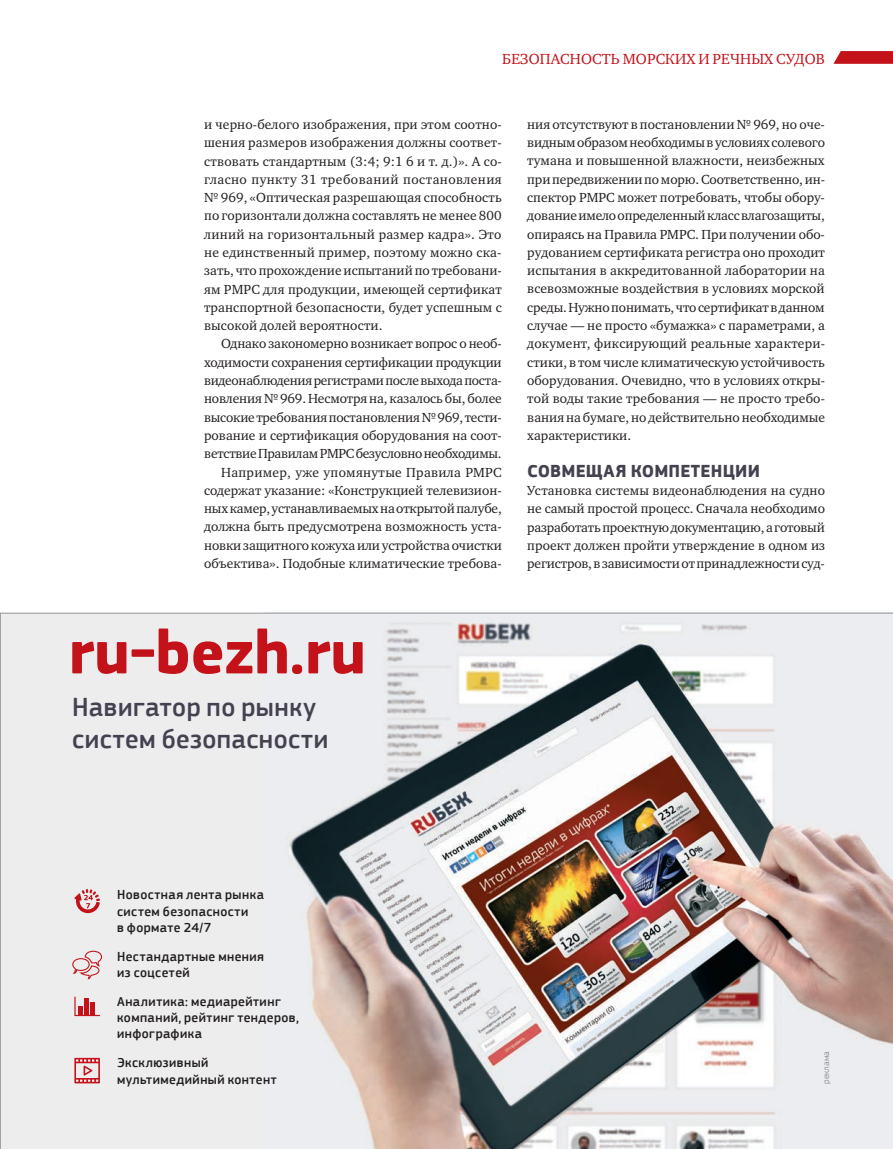
<style>
.page{position:relative;width:893px;height:1149px;background:#fff}
.page>*{position:absolute;margin:0;border:0;box-sizing:border-box;transform-origin:0 0}
.t1{font:500 27px/32.4px "PF Square Sans Pro";letter-spacing:.02em;color:#444250}
.t2{font:700 18px "PF Square Sans Pro";letter-spacing:.01em;color:#444250}
.t3{font:15px "Charter ITC";letter-spacing:.01em;color:#c4121a}
.t4{font:13.5px/18.3px "Charter ITC";letter-spacing:-.005em;color:#231f20;text-align:justify}
.t5{font:500 13.5px/16.2px "PF Square Sans Pro";letter-spacing:.035em;color:#231f20}
.t6{font:9px "PF Square Sans Pro";color:#939598}
</style>
<div class="page">
<img style="left:0;top:612px;width:893px;height:536px">
<svg style="left:72px;top:641px;width:54px;height:32px"></svg>
<svg style="left:132px;top:628px;width:170px;height:45px"></svg>
<svg style="left:308px;top:641px;width:55px;height:32px"></svg>
<svg style="left:72px;top:949px;width:31px;height:30px"></svg>
<svg style="left:74px;top:888px;width:26px;height:27px"></svg>
<svg style="left:74px;top:1057px;width:26px;height:25px"></svg>
<svg style="left:74px;top:995px;width:27px;height:21px"></svg>
<svg style="left:833px;top:51px;width:60px;height:13px"></svg>
<p class="t3" style="left:502px;top:49px;width:324px">БЕЗОПАСНОСТЬ МОРСКИХ И РЕЧНЫХ СУДОВ</p>
<p class="t4" style="left:204px;top:115px;width:299px">и черно-белого изображения, при этом соотно&shy;шения размеров изображения должны соответ&shy;ствовать стандартным (3:4; 9:1 6 и т. д.)». А со&shy;гласно пункту 31 требований постановления № 969, «Оптическая разрешающая способность по горизонтали должна составлять не менее 800 линий на горизонтальный размер кадра». Это не единственный пример, поэтому можно ска&shy;зать, что прохождение испытаний по требовани&shy;ям РМРС для продукции, имеющей сертификат транспортной безопасности, будет успешным с высокой долей вероятности.</p>
<p class="t4" style="left:204px;top:334px;width:299px;text-align:right">Однако закономерно возникает вопрос о необ&shy;ходимости сохранения сертификации продукции видеонаблюдения регистрами после выхода поста&shy;новления № 969. Несмотря на, казалось бы, более высокие требования постановления № 969, тести&shy;рование и сертификация оборудования на соот&shy;ветствие Правилам РМРС безусловно необходимы.<br>Например, уже упомянутые Правила РМРС содержат указание: «Конструкцией телевизион&shy;ных камер, устанавливаемых на открытой палубе, должна быть предусмотрена возможность уста&shy;новки защитного кожуха или устройства очистки объектива». Подобные климатические требова-</p>
<p class="t4" style="left:527px;top:115px;width:299px">ния отсутствуют в постановлении № 969, но оче&shy;видным образом необходимы в условиях солевого тумана и повышенной влажности, неизбежных при передвижении по морю. Соответственно, ин&shy;спектор РМРС может потребовать, чтобы обору&shy;дование имело определенный класс влагозащиты, опираясь на Правила РМРС. При получении обо&shy;рудованием сертификата регистра оно проходит испытания в аккредитованной лаборатории на всевозможные воздействия в условиях морской среды. Нужно понимать, что сертификат в данном случае — не просто «бумажка» с параметрами, а документ, фиксирующий реальные характери&shy;стики, в том числе климатическую устойчивость оборудования. Очевидно, что в условиях откры&shy;той воды такие требования — не просто требо&shy;вания на бумаге, но действительно необходимые характеристики.</p>
<h2 class="t2" style="left:527px;top:459px;width:234px">СОВМЕЩАЯ КОМПЕТЕНЦИИ</h2>
<p class="t4" style="left:527px;top:481px;width:299px">Установка системы видеонаблюдения на судно не самый простой процесс. Сначала необходимо разработать проектную документацию, а готовый проект должен пройти утверждение в одном из регистров, в зависимости от принадлежности суд-</p>
<h1 class="t1" style="left:72px;top:691px;width:257px">Навигатор по рынку систем безопасности</h1>
<p class="t5" style="left:117px;top:886px;width:148px">Новостная лента рынка систем безопасности<br>в формате 24/7</p>
<p class="t5" style="left:117px;top:948px;width:148px">Нестандартные мнения из соцсетей</p>
<p class="t5" style="left:117px;top:993px;width:183px">Аналитика: медиарейтинг компаний, рейтинг тендеров, инфографика</p>
<p class="t5" style="left:117px;top:1054px;width:161px">Эксклюзивный мультимедийный контент</p>
<p class="t6" style="left:821px;top:1083px;width:34px;rotate:-90deg">реклама</p>
</div>
